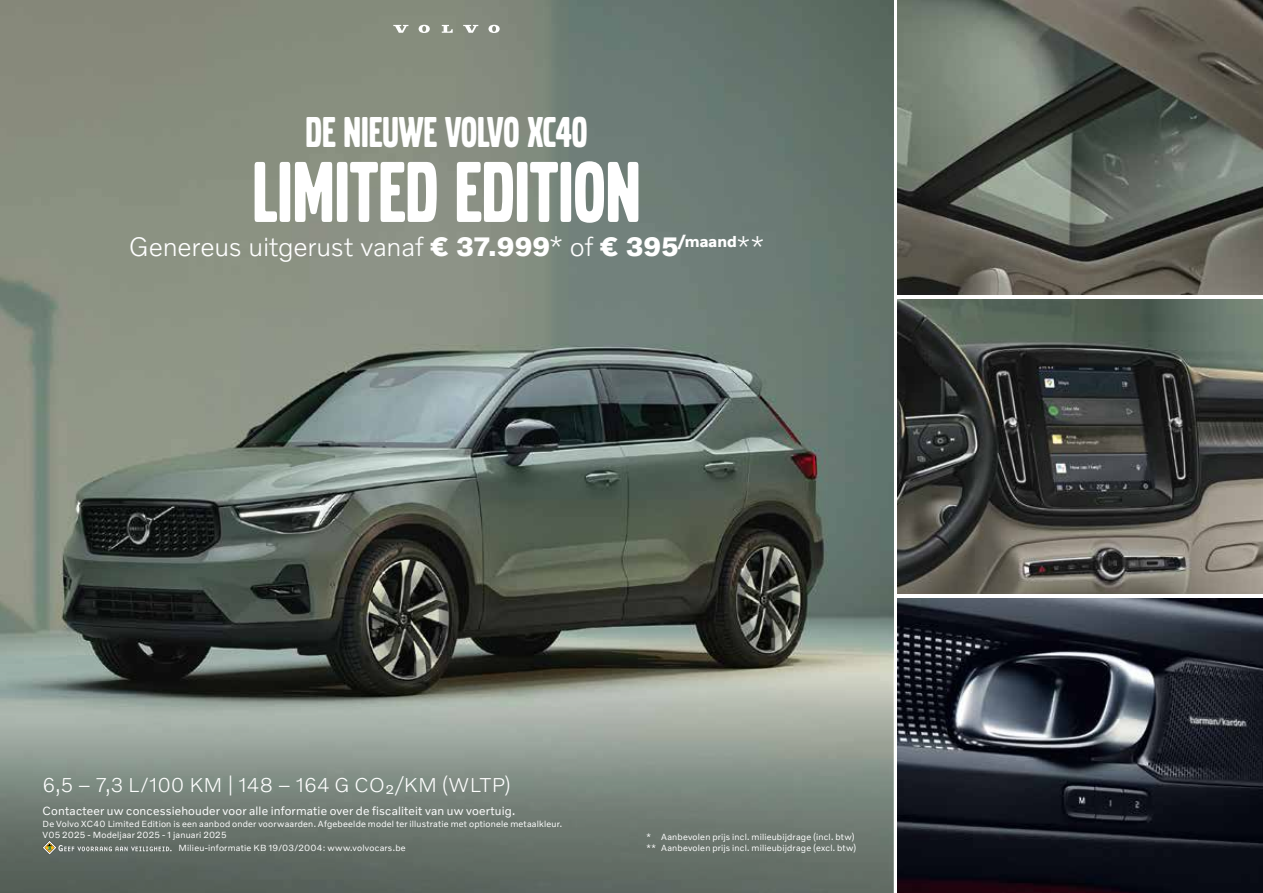
<style>
.page{position:relative;width:1263px;height:893px;background:#fff}
.page>*{position:absolute;margin:0;border:0;box-sizing:border-box;transform-origin:0 0}
.t1{font:90px "Volvo Broad Pro";color:#fff}
.t2{font:45px "Volvo Broad Pro";color:#fff}
.t3{font:300 27px "Volvo Novum";letter-spacing:-.005em;color:#fff}
.t4{font:300 20.25px "Volvo Novum";letter-spacing:.01em;color:#fff}
.t5{font:12px "Volvo Novum";letter-spacing:.015em;color:#fff}
.t6{font:9px/11.2px "Volvo Novum";letter-spacing:.02em;color:#fff}
.s1{font-weight:700}
</style>
<div class="page">
<img style="left:0;top:0;width:893px;height:631px">
<svg style="left:0;top:631px;width:893px;height:262px;background:#767f77"></svg>
<svg style="left:393px;top:25px;width:15px;height:8px"></svg>
<svg style="left:442px;top:25px;width:11px;height:8px"></svg>
<svg style="left:419px;top:25px;width:11px;height:8px"></svg>
<svg style="left:463px;top:25px;width:15px;height:8px"></svg>
<svg style="left:488px;top:25px;width:12px;height:8px"></svg>
<svg style="left:43px;top:841px;width:129px;height:14px;background:#747c73"></svg>
<img style="left:897px;top:0;width:366px;height:295px">
<img style="left:897px;top:299px;width:366px;height:295px">
<img style="left:897px;top:598px;width:366px;height:295px">
<h2 class="t2" style="left:305px;top:110px;width:283px">DE NIEUWE VOLVO XC40</h2>
<h1 class="t1" style="left:252px;top:148px;width:390px">LIMITED EDITION</h1>
<h3 class="t3" style="left:129px;top:229px;width:637px">Genereus uitgerust vanaf <span class="s1">€ 37.999</span>* of <span class="s1">€ 395</span><sup>/maand</sup>**</h3>
<h3 class="t4" style="left:43px;top:772px;width:470px">6,5 – 7,3 L/100 KM | 148 – 164 G CO₂/KM (WLTP)</h3>
<h3 class="t5" style="left:43px;top:804px;width:474px">Contacteer uw concessiehouder voor alle informatie over de fiscaliteit van uw voertuig.</h3>
<p class="t6" style="left:43px;top:817px;width:521px">De Volvo XC40 Limited Edition is een aanbod onder voorwaarden. Afgebeelde model ter illustratie met optionele metaalkleur.<br>V05 2025 - Modeljaar 2025 - 1 januari 2025</p>
<p class="t6" style="left:179px;top:842px;width:229px">Milieu-informatie KB 19/03/2004: www.volvocars.be</p>
<p class="t6" style="left:646px;top:831px;width:212px">* Aanbevolen prijs incl. milieubijdrage (incl. btw) ** Aanbevolen prijs incl. milieubijdrage (excl. btw)</p>
</div>
